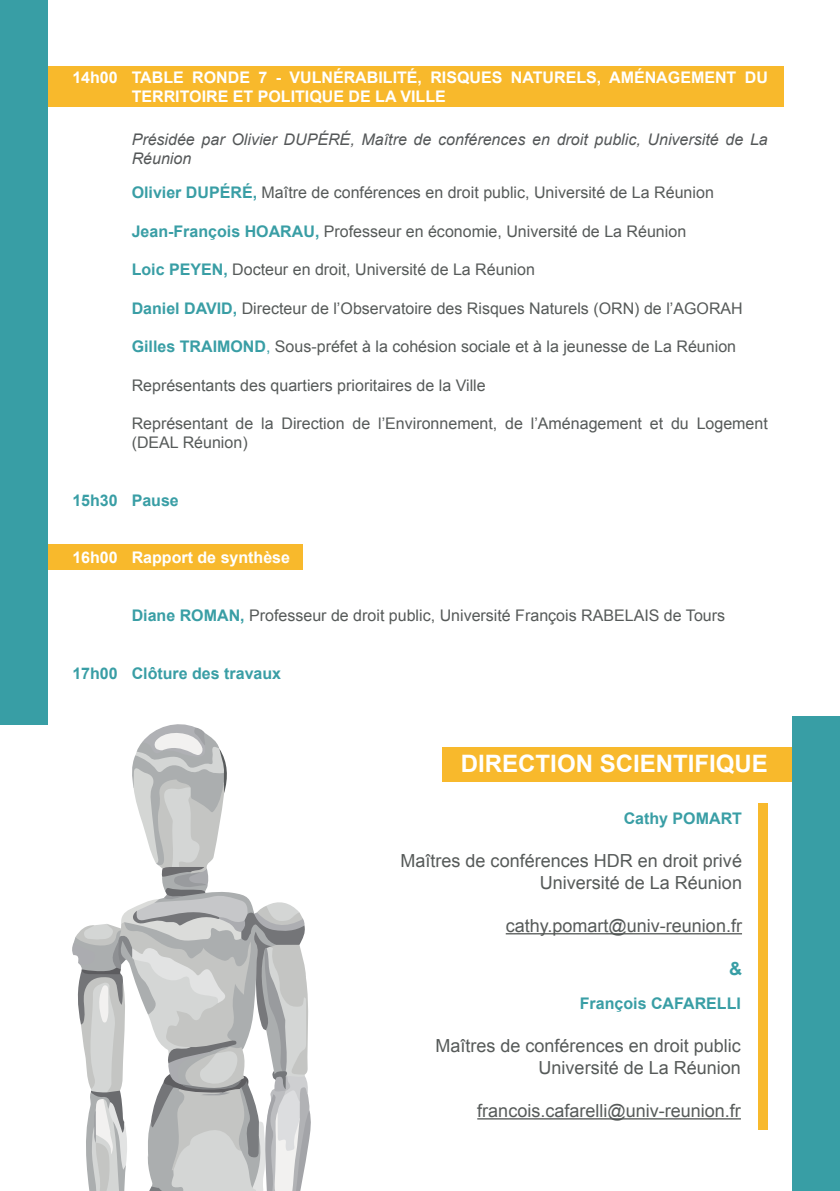
<style>
.page{position:relative;width:840px;height:1191px;background:#fff}
.page>*{position:absolute;margin:0;border:0;box-sizing:border-box;transform-origin:0 0}
.t1{font:700 24px "Arial";color:#fff}
.t2{font:18px/21.6px "Arial";color:#565a59;text-align:right}
.t3{font:700 18px "Arial";color:#389ea5}
.t4{font:16px/19.2px "Arial";color:#565a59}
.t5{font:700 16px/19.2px "Arial";color:#fff}
.t6{font:italic 16px/19.2px "Arial";color:#545758}
.t7{font:700 16px "Arial";color:#399ea5}
.s1{font-weight:700;color:#399ea5}
.s2{color:#399ea5}
</style>
<div class="page">
<div style="left:3px;top:544px;width:300px;height:26px;background:#f8b92c"></div>
<div style="left:0;top:67px;width:782px;height:40px;background:#f8b92c"></div>
<svg style="left:72px;top:724px;width:239px;height:467px"></svg>
<hr style="left:505px;top:933px;width:236px;height:1px;background:#565a59">
<hr style="left:477px;top:1118px;width:263px;height:1px;background:#565a59">
<div style="left:0;top:0;width:48px;height:724px;background:#389ea5"></div>
<div style="left:442px;top:746px;width:397px;height:35px;background:#f8b92c"></div>
<div style="left:757px;top:803px;width:10px;height:326px;background:#f8b92c"></div>
<div style="left:791px;top:716px;width:48px;height:475px;background:#389ea5"></div>
<p class="t5" style="left:72px;top:68px;width:47px">14h00</p>
<p class="t5" style="left:132px;top:68px;width:637px">TABLE RONDE 7 - VULNÉRABILITÉ, RISQUES NATURELS, AMÉNAGEMENT DU<br>TERRITOIRE ET POLITIQUE DE LA VILLE</p>
<p class="t6" style="left:132px;top:130px;width:637px">Présidée par Olivier DUPÉRÉ, Maître de conférences en droit public, Université de La<br>Réunion</p>
<p class="t4" style="left:132px;top:183px;width:583px"><span class="s1">Olivier DUPÉRÉ,</span> Maître de conférences en droit public, Université de La Réunion</p>
<p class="t4" style="left:132px;top:222px;width:555px"><span class="s1">Jean-François HOARAU,</span> Professeur en économie, Université de La Réunion</p>
<p class="t4" style="left:132px;top:260px;width:404px"><span class="s1">Loic PEYEN,</span> Docteur en droit, Université de La Réunion</p>
<p class="t4" style="left:132px;top:299px;width:612px"><span class="s1">Daniel DAVID,</span> Directeur de l’Observatoire des Risques Naturels (ORN) de l’AGORAH</p>
<p class="t4" style="left:132px;top:337px;width:605px"><span class="s1">Gilles TRAIMOND</span><span class="s2">,</span> Sous-préfet à la cohésion sociale et à la jeunesse de La Réunion</p>
<p class="t4" style="left:132px;top:375px;width:355px">Représentants des quartiers prioritaires de la Ville</p>
<p class="t4" style="left:132px;top:414px;width:637px">Représentant de la Direction de l’Environnement, de l’Aménagement et du Logement (DEAL Réunion)</p>
<p class="t7" style="left:72px;top:489px;width:47px">15h30</p>
<p class="t7" style="left:132px;top:489px;width:49px">Pause</p>
<p class="t5" style="left:72px;top:548px;width:47px">16h00</p>
<p class="t5" style="left:132px;top:548px;width:160px">Rapport de synthèse</p>
<p class="t4" style="left:132px;top:606px;width:594px"><span class="s1">Diane ROMAN,</span> Professeur de droit public, Université François RABELAIS de Tours</p>
<p class="t7" style="left:72px;top:662px;width:47px">17h00</p>
<p class="t7" style="left:132px;top:662px;width:151px">Clôture des travaux</p>
<h1 class="t1" style="left:460px;top:748px;width:308px">DIRECTION SCIENTIFIQUE</h1>
<p class="t7" style="left:623px;top:807px;width:120px">Cathy POMART</p>
<p class="t2" style="left:400px;top:850px;width:343px">Maîtres de conférences HDR en droit privé<br>Université de La Réunion</p>
<p class="t2" style="left:505px;top:915px;width:238px">cathy.pomart@univ-reunion.fr</p>
<p class="t3" style="left:728px;top:956px;width:14px">&amp;</p>
<p class="t7" style="left:579px;top:992px;width:162px">François CAFARELLI</p>
<p class="t2" style="left:435px;top:1035px;width:307px">Maîtres de conférences en droit public<br>Université de La Réunion</p>
<p class="t2" style="left:477px;top:1100px;width:265px">francois.cafarelli@univ-reunion.fr</p>
</div>
